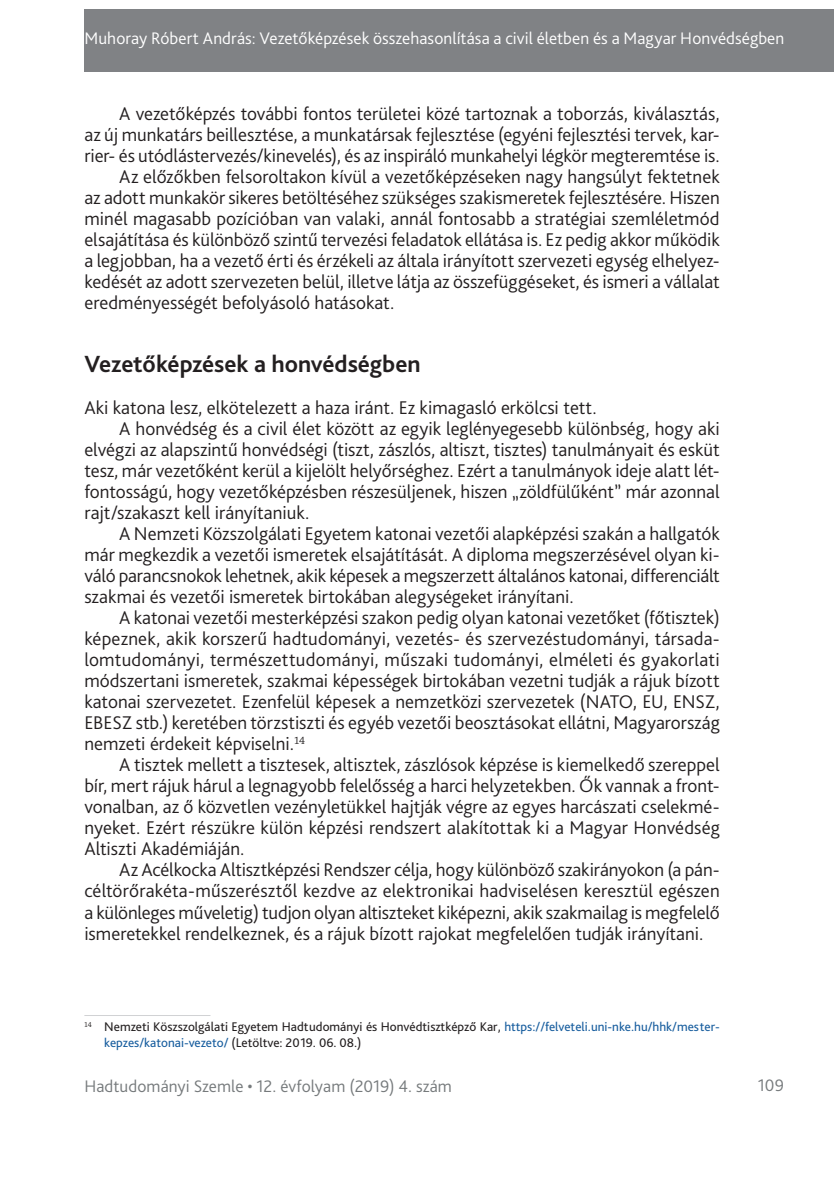
<style>
.page{position:relative;width:834px;height:1181px;background:#fff}
.page>*{position:absolute;margin:0;border:0;box-sizing:border-box;transform-origin:0 0}
._1_1__Head{font:700 24.5px "Bliss Pro";color:#231f20}
._1__Body_copy{font:300 19.25px/21px "Bliss Pro";color:#231f20;text-align:justify}
._2__Body_copy_1st_pa{font:300 19.25px "Bliss Pro";color:#231f20}
.t1{font:300 17.5px "Bliss Pro";letter-spacing:.005em;color:#fff}
.t2{font:300 17.5px "Bliss Pro";letter-spacing:.005em;color:#767a7c}
.Lábjegyzet{font:13.12px/15.8px "Bliss Pro";color:#231f20}
.s1{color:#175d9e}
</style>
<div class="page">
<div style="left:84px;top:9px;width:749px;height:63px;background:#808285"></div>
<hr style="left:84px;top:1015px;width:126px;height:1px;background:#d1d2d4">
<p class="t1" style="left:84px;top:27px;width:701px">Muhoray Róbert András: Vezetőképzések összehasonlítása a civil életben és a Magyar Honvédségben</p>
<p class="_1__Body_copy" style="left:84px;top:103px;width:636px;text-indent:35px">A vezetőképzés további fontos területei közé tartoznak a toborzás, kiválasztás, az új munkatárs beillesztése, a munkatársak fejlesztése (egyéni fejlesztési tervek, kar&shy;rier- és utódlástervezés/kinevelés), és az inspiráló munkahelyi légkör megteremtése is.</p>
<p class="_1__Body_copy" style="left:84px;top:166px;width:637px;text-indent:35px">Az előzőkben felsoroltakon kívül a vezetőképzéseken nagy hangsúlyt fektetnek az adott munkakör sikeres betöltéséhez szükséges szakismeretek fejlesztésére. Hiszen minél magasabb pozícióban van valaki, annál fontosabb a stratégiai szemléletmód elsajátítása és különböző szintű tervezési feladatok ellátása is. Ez pedig akkor működik a legjobban, ha a vezető érti és érzékeli az általa irányított szervezeti egység elhelyez&shy;kedését az adott szervezeten belül, illetve látja az összefüggéseket, és ismeri a vállalat eredményességét befolyásoló hatásokat.</p>
<p class="_1_1__Head" style="left:84px;top:349px;width:338px">Vezetőképzések a honvédségben</p>
<p class="_2__Body_copy_1st_pa" style="left:84px;top:396px;width:513px">Aki katona lesz, elkötelezett a haza iránt. Ez kimagasló erkölcsi tett.</p>
<p class="_1__Body_copy" style="left:84px;top:418px;width:637px;text-indent:35px">A honvédség és a civil élet között az egyik leglényegesebb különbség, hogy aki elvégzi az alapszintű honvédségi (tiszt, zászlós, altiszt, tisztes) tanulmányait és esküt tesz, már vezetőként kerül a kijelölt helyőrséghez. Ezért a tanulmányok ideje alatt lét&shy;fontosságú, hogy vezetőképzésben részesüljenek, hiszen „zöldfülűként” már azonnal rajt/szakaszt kell irányítaniuk.</p>
<p class="_1__Body_copy" style="left:84px;top:523px;width:636px;text-indent:35px">A Nemzeti Közszolgálati Egyetem katonai vezetői alapképzési szakán a hallgatók már megkezdik a vezetői ismeretek elsajátítását. A diploma megszerzésével olyan ki&shy;váló parancsnokok lehetnek, akik képesek a megszerzett általános katonai, differenciált szakmai és vezetői ismeretek birtokában alegységeket irányítani.</p>
<p class="_1__Body_copy" style="left:84px;top:607px;width:637px;text-indent:35px">A katonai vezetői mesterképzési szakon pedig olyan katonai vezetőket (főtisztek) képeznek, akik korszerű hadtudományi, vezetés- és szervezéstudományi, társada&shy;lomtudományi, természettudományi, műszaki tudományi, elméleti és gyakorlati módszertani ismeretek, szakmai képességek birtokában vezetni tudják a rájuk bízott katonai szervezetet. Ezenfelül képesek a nemzetközi szervezetek (NATO, EU, ENSZ, EBESZ stb.) keretében törzstiszti és egyéb vezetői beosztásokat ellátni, Magyarország nemzeti érdekeit képviselni.<sup>14</sup></p>
<p class="_1__Body_copy" style="left:84px;top:754px;width:636px;text-indent:35px">A tisztek mellett a tisztesek, altisztek, zászlósok képzése is kiemelkedő szereppel bír, mert rájuk hárul a legnagyobb felelősség a harci helyzetekben. Ők vannak a front&shy;vonalban, az ő közvetlen vezényletükkel hajtják végre az egyes harcászati cselekmé&shy;nyeket. Ezért részükre külön képzési rendszert alakítottak ki a Magyar Honvédség Altiszti Akadémiáján.</p>
<p class="_1__Body_copy" style="left:84px;top:859px;width:636px;text-indent:35px">Az Acélkocka Altisztképzési Rendszer célja, hogy különböző szakirányokon (a pán&shy;céltörőrakéta-műszerésztől kezdve az elektronikai hadviselésen keresztül egészen a különleges műveletig) tudjon olyan altiszteket kiképezni, akik szakmailag is megfelelő ismeretekkel rendelkeznek, és a rájuk bízott rajokat megfelelően tudják irányítani.</p>
<p class="Lábjegyzet" style="left:104px;top:1018px;width:617px;text-indent:-20px"><sup>14</sup> Nemzeti Köszszolgálati Egyetem Hadtudományi és Honvédtisztképző Kar, <span class="s1">https://felveteli.uni-nke.hu/hhk/mester&shy;kepzes/katonai-vezeto/</span> (Letöltve: 2019. 06. 08.)</p>
<p class="t2" style="left:84px;top:1075px;width:369px">Hadtudományi Szemle • 12. évfolyam (2019) 4. szám</p>
<p class="t2" style="left:757px;top:1074px;width:28px">109</p>
</div>
